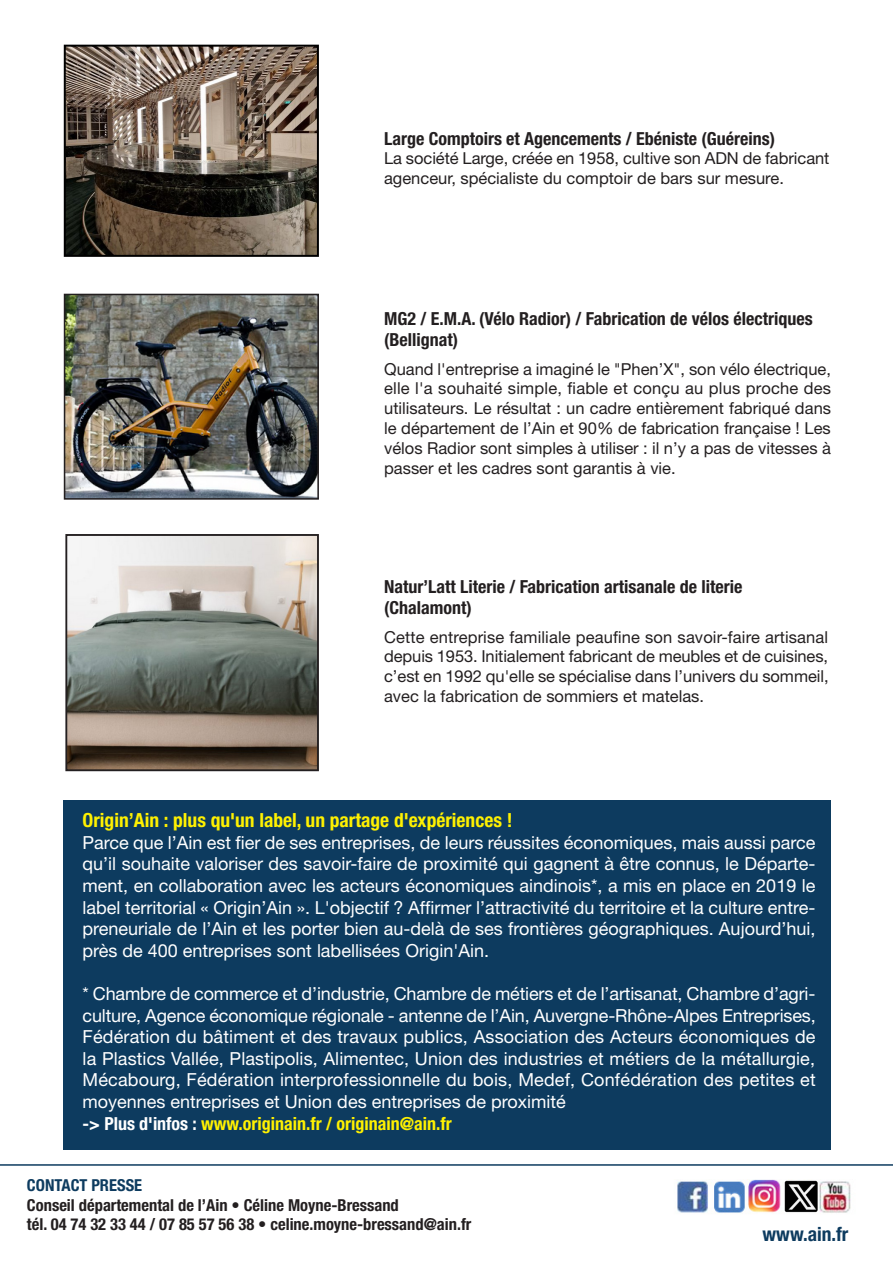
<style>
.page{position:relative;width:893px;height:1263px;background:#fff}
.page>*{position:absolute;margin:0;border:0;box-sizing:border-box;transform-origin:0 0}
.t1{font:700 condensed 19.5px "Helvetica Neue LT Pro";color:#fff101}
.t2{font:700 condensed 19.5px "Helvetica Neue LT Pro";color:#0d3b5f}
.t3{font:18px/21.6px "Helvetica Neue LT Pro";color:#fff;text-align:justify}
.t4{font:700 condensed 18px/21.6px "Helvetica Neue LT Pro";color:#231f20}
.t5{font:700 condensed 18px "Helvetica Neue LT Pro";color:#fff101}
.t6{font:16.5px/19.8px "Helvetica Neue LT Pro";color:#231f20;text-align:justify}
.t7{font:700 condensed 16.5px/19.8px "Helvetica Neue LT Pro";color:#231f20}
.s1{color:#fff}
.s2{color:#0d3b5f}
</style>
<div class="page">
<hr style="left:0;top:1164px;width:893px;height:2px;background:#0d3b5f">
<img style="left:677px;top:1179px;width:174px;height:34px">
<img style="left:784px;top:1180px;width:34px;height:32px">
<img style="left:67px;top:48px;width:249px;height:206px">
<div style="left:64px;top:45px;width:255px;height:212px;border:2px solid #000"></div>
<img style="left:67px;top:297px;width:249px;height:200px">
<div style="left:64px;top:294px;width:255px;height:206px;border:2px solid #231f20"></div>
<img style="left:68px;top:537px;width:248px;height:231px">
<div style="left:65px;top:534px;width:254px;height:237px;border:2px solid #231f20"></div>
<div style="left:64px;top:800px;width:767px;height:350px;background:#0d3b5f"></div>
<p class="t4" style="left:384px;top:128px;width:393px">Large Comptoirs et Agencements / Ebéniste (Guéreins)</p>
<p class="t6" style="left:384px;top:148px;width:447px">La société Large, créée en 1958, cultive son ADN de fabricant agenceur, spécialiste du comptoir de bars sur mesure.</p>
<p class="t4" style="left:384px;top:307px;width:430px">MG2 / E.M.A. (Vélo Radior) / Fabrication de vélos électriques (Bellignat)</p>
<p class="t6" style="left:384px;top:358px;width:448px">Quand l'entreprise a imaginé le "Phen’X", son vélo électrique, elle l'a souhaité simple, fiable et conçu au plus proche des utilisateurs. Le résultat : un cadre entièrement fabriqué dans le département de l’Ain et 90% de fabrication française ! Les vélos Radior sont simples à utiliser : il n’y a pas de vitesses à passer et les cadres sont garantis à vie.</p>
<p class="t4" style="left:384px;top:575px;width:360px">Natur’Latt Literie / Fabrication artisanale de literie (Chalamont)</p>
<p class="t6" style="left:384px;top:626px;width:446px">Cette entreprise familiale peaufine son savoir-faire artisanal depuis 1953. Initialement fabricant de meubles et de cuisines, c’est en 1992 qu'elle se spécialise dans l’univers du sommeil, avec la fabrication de sommiers et matelas.</p>
<p class="t1" style="left:83px;top:809px;width:431px">Origin’Ain : plus qu'un label, un partage d'expériences !</p>
<p class="t3" style="left:83px;top:831px;width:734px">Parce que l’Ain est fier de ses entreprises, de leurs réussites économiques, mais aussi parce qu’il souhaite valoriser des savoir-faire de proximité qui gagnent à être connus, le Départe&shy;ment, en collaboration avec les acteurs économiques aindinois*, a mis en place en 2019 le label territorial « Origin’Ain ». L'objectif ? Affirmer l’attractivité du territoire et la culture entre&shy;preneuriale de l’Ain et les porter bien au-delà de ses frontières géographiques. Aujourd’hui, près de 400 entreprises sont labellisées Origin'Ain.</p>
<p class="t3" style="left:83px;top:982px;width:735px">* Chambre de commerce et d’industrie, Chambre de métiers et de l’artisanat, Chambre d’agri&shy;culture, Agence économique régionale - antenne de l’Ain, Auvergne-Rhône-Alpes Entreprises, Fédération du bâtiment et des travaux publics, Association des Acteurs économiques de la Plastics Vallée, Plastipolis, Alimentec, Union des industries et métiers de la métallurgie, Mécabourg, Fédération interprofessionnelle du bois, Medef, Confédération des petites et moyennes entreprises et Union des entreprises de proximité</p>
<p class="t5" style="left:83px;top:1112px;width:371px"><span class="s1">-&gt; Plus d'infos :</span> www.originain.fr / originain@ain.fr</p>
<p class="t7" style="left:27px;top:1175px;width:446px"><span class="s2">CONTACT PRESSE<br></span>Conseil départemental de l’Ain • Céline Moyne-Bressand<br>tél. 04 74 32 33 44 / 07 85 57 56 38 • celine.moyne-bressand@ain.fr</p>
<p class="t2" style="left:763px;top:1222px;width:87px">www.ain.fr</p>
</div>
